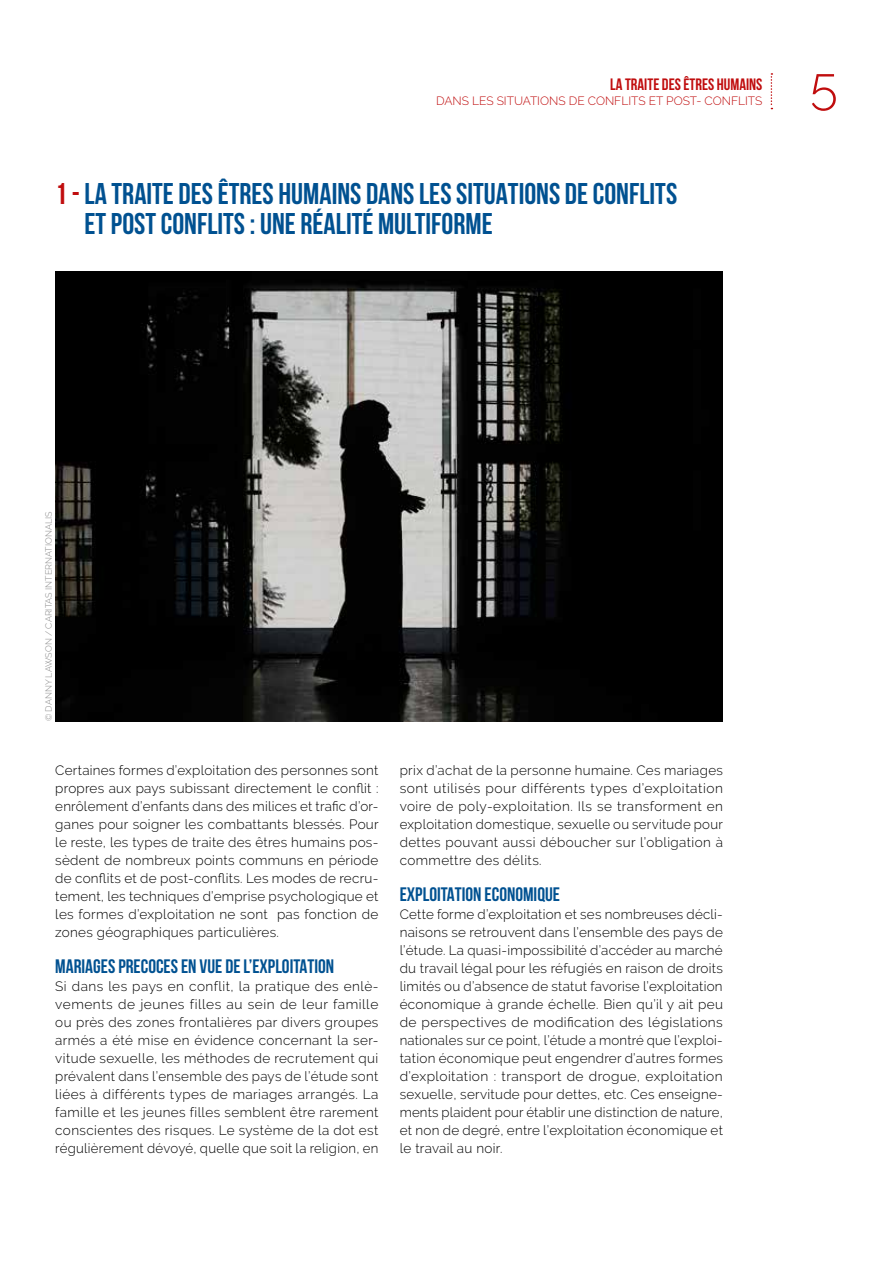
<style>
.page{position:relative;width:893px;height:1263px;background:#fff}
.page>*{position:absolute;margin:0;border:0;box-sizing:border-box;transform-origin:0 0}
.t1{font:300 51px "Raleway";color:#c00d0e}
.t2{font:700 30px/30px "Bebas Neue";color:#005191}
.t3{font:700 19.5px "Bebas Neue";color:#005191}
.t4{font:700 16.5px "Bebas Neue";color:#c00d0e}
.t5{font:300 13.5px/18px "Raleway";letter-spacing:.02em;color:#000;text-align:justify}
.t6{font:300 12px "Raleway";color:#c00d0e}
.t7{font:300 9px "Raleway";color:#878787}
.s1{color:#c00d0e}
</style>
<div class="page">
<svg style="left:771px;top:73px;width:1px;height:36px"></svg>
<img style="left:55px;top:271px;width:668px;height:450px">
<p class="t4" style="left:610px;top:75px;width:154px">LA TRAITE DES ÊTRES HUMAINS</p>
<p class="t6" style="left:436px;top:93px;width:328px">DANS LES SITUATIONS DE CONFLITS ET POST- CONFLITS</p>
<h2 class="t2" style="left:85px;top:178px;width:594px;text-indent:-29px"><span class="s1">1 -</span>LA TRAITE DES ÊTRES HUMAINS DANS LES SITUATIONS DE CONFLITS<br>ET POST CONFLITS : UNE RÉALITÉ MULTIFORME</h2>
<h1 class="t1" style="left:810px;top:56px;width:29px">5</h1>
<p class="t7" style="left:43px;top:721px;width:212px;rotate:-90deg">© DANNY LAWSON / CARITAS INTERNATIONALIS</p>
<p class="t5" style="left:55px;top:761px;width:325px">Certaines formes d’exploitation des personnes sont propres aux pays subissant directement le conflit : enrôlement d’enfants dans des milices et trafic d’or&shy;ganes pour soigner les combattants blessés. Pour le reste, les types de traite des êtres humains pos&shy;sèdent de nombreux points communs en période de conflits et de post-conflits. Les modes de recru&shy;tement, les techniques d’emprise psychologique et les formes d’exploitation ne sont pas fonction de zones géographiques particulières.</p>
<h3 class="t3" style="left:55px;top:956px;width:280px">MARIAGES PRECOCES EN VUE DE L’EXPLOITATION</h3>
<p class="t5" style="left:55px;top:977px;width:325px">Si dans les pays en conflit, la pratique des enlè&shy;vements de jeunes filles au sein de leur famille ou près des zones frontalières par divers groupes armés a été mise en évidence concernant la ser&shy;vitude sexuelle, les méthodes de recrutement qui prévalent dans l’ensemble des pays de l’étude sont liées à différents types de mariages arrangés. La famille et les jeunes filles semblent être rarement conscientes des risques. Le système de la dot est régulièrement dévoyé, quelle que soit la religion, en</p>
<p class="t5" style="left:400px;top:761px;width:325px">prix d’achat de la personne humaine. Ces mariages sont utilisés pour différents types d’exploitation voire de poly-exploitation. Ils se transforment en exploitation domestique, sexuelle ou servitude pour dettes pouvant aussi déboucher sur l’obligation à commettre des délits.</p>
<h3 class="t3" style="left:400px;top:884px;width:162px">EXPLOITATION ECONOMIQUE</h3>
<p class="t5" style="left:400px;top:905px;width:325px">Cette forme d’exploitation et ses nombreuses décli&shy;naisons se retrouvent dans l’ensemble des pays de l’étude. La quasi-impossibilité d’accéder au marché du travail légal pour les réfugiés en raison de droits limités ou d’absence de statut favorise l’exploitation économique à grande échelle. Bien qu’il y ait peu de perspectives de modification des législations nationales sur ce point, l’étude a montré que l’exploi&shy;tation économique peut engendrer d’autres formes d’exploitation : transport de drogue, exploitation sexuelle, servitude pour dettes, etc. Ces enseigne&shy;ments plaident pour établir une distinction de nature, et non de degré, entre l’exploitation économique et le travail au noir.</p>
</div>
